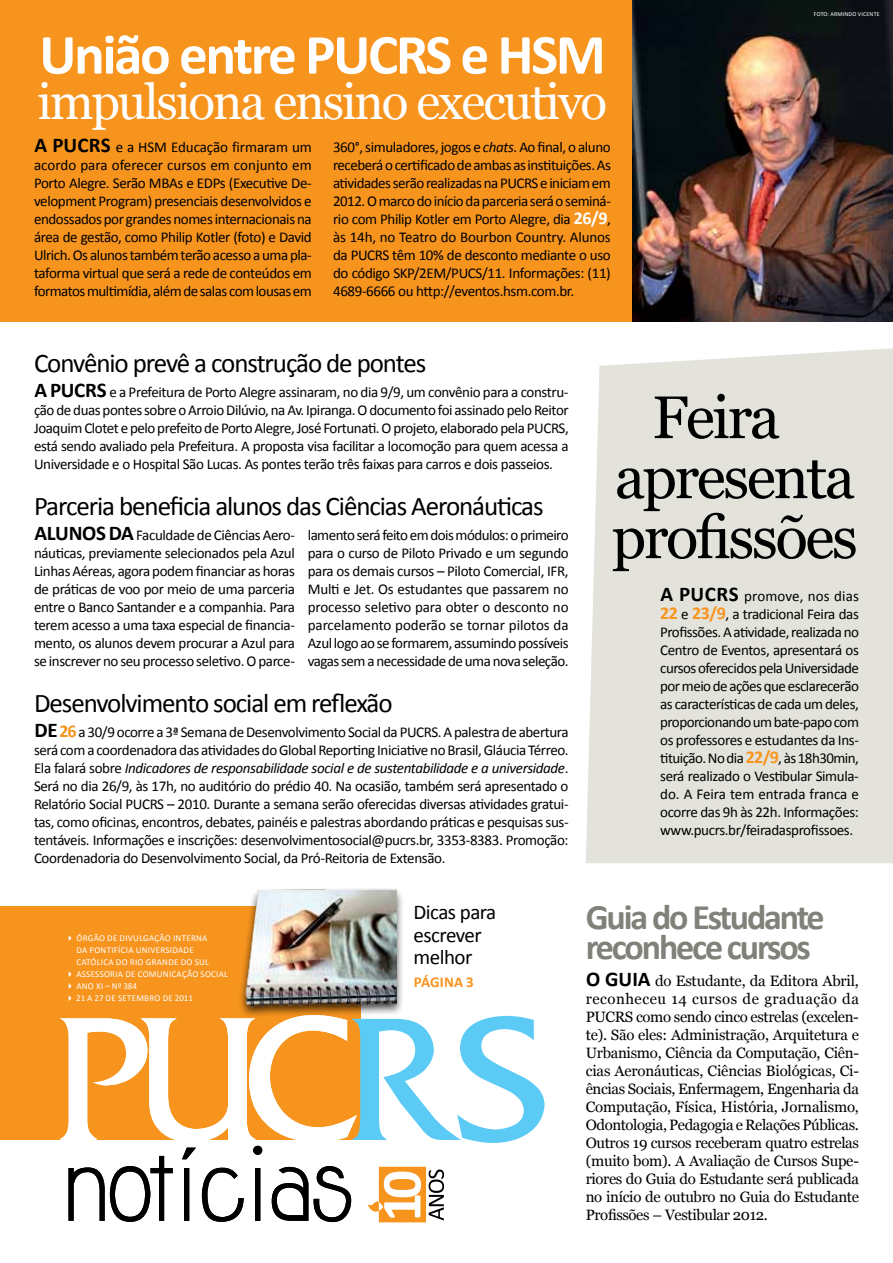
<style>
.page{position:relative;width:893px;height:1263px;background:#fff}
.page>*{position:absolute;margin:0;border:0;box-sizing:border-box;transform-origin:0 0}
.t1{font:60px/60px "Georgia";letter-spacing:-.04em;color:#000}
.t2{font:700 57px "Calibri";letter-spacing:-.04em;color:#fff}
.t3{font:49.5px "Georgia";letter-spacing:-.04em;color:#fff}
.t4{font:700 36px/30px "Calibri";letter-spacing:-.06em;color:#818179}
.t5{font:27px "Calibri";letter-spacing:-.04em;color:#000}
.t6{font:21px/22.5px "Calibri";letter-spacing:-.025em;color:#000}
.t7{font:15px/18px "Calibri";letter-spacing:-.025em;color:#000;text-align:justify}
.t8{font:15px/18px "Georgia";letter-spacing:-.02em;color:#000;text-align:justify}
.t9{font:700 15px "Calibri";color:#f7941e}
.t10{font:9px/12px "Calibri";letter-spacing:.03em;color:#fff}
.t11{font:6px "Calibri";color:#fff}
.s1{font-weight:700;font-size:21px}
.s2{font-style:italic}
.s3{font-weight:700;font-size:18px;color:#fff}
.s4{font-weight:700;font-size:18px;color:#f7941e}
.s5{font-family:"Calibri";font-weight:700;font-size:21px}
</style>
<div class="page">
<div style="left:586px;top:348px;width:307px;height:515px;background:#e3e2db"></div>
<div style="left:0;top:0;width:893px;height:321px;background:#f7941e"></div>
<div style="left:0;top:906px;width:360px;height:233px;background:#f7941e"></div>
<svg style="left:60px;top:1015px;width:484px;height:207px"></svg>
<img style="left:632px;top:0;width:261px;height:321px">
<div style="left:238px;top:887px;width:166px;height:133px;background:#000;opacity:.75"></div>
<img style="left:242px;top:887px;width:154px;height:122px">
<h2 class="t2" style="left:39px;top:18px;width:568px">União entre PUCRS e HSM</h2>
<h3 class="t3" style="left:38px;top:71px;width:571px">impulsiona ensino executivo</h3>
<p class="t7" style="left:34px;top:138px;width:279px"><span class="s1">A PUCRS</span> e a HSM Educação firmaram um acordo para oferecer cursos em conjunto em Porto Alegre. Serão MBAs e EDPs (Executive De&shy;velopment Program) presenciais desenvolvidos e endossados por grandes nomes internacionais na área de gestão, como Philip Kotler (foto) e David Ulrich. Os alunos também terão acesso a uma pla&shy;taforma virtual que será a rede de conteúdos em formatos multimídia, além de salas com lousas em</p>
<p class="t7" style="left:333px;top:138px;width:279px">360°, simuladores, jogos e <span class="s2">chats</span>. Ao final, o aluno receberá o certificado de ambas as instituições. As atividades serão realizadas na PUCRS e iniciam em 2012. O marco do início da parceria será o seminá&shy;rio com Philip Kotler em Porto Alegre, dia <span class="s3">26/9</span>, às 14h, no Teatro do Bourbon Country. Alunos da PUCRS têm 10% de desconto mediante o uso do código SKP/2EM/PUCS/11. Informações: (11)<br>4689-6666 ou http://eventos.hsm.com.br.</p>
<p class="t11" style="left:814px;top:10px;width:8px">Foto</p>
<p class="t11" style="left:828px;top:10px;width:12px">: Armindo</p>
<p class="t11" style="left:858px;top:10px;width:8px">Vicente</p>
<h3 class="t5" style="left:34px;top:346px;width:394px">Convênio prevê a construção de pontes</h3>
<p class="t7" style="left:34px;top:383px;width:536px"><span class="s1">A PUCRS</span> e a Prefeitura de Porto Alegre assinaram, no dia 9/9, um convênio para a constru&shy;ção de duas pontes sobre o Arroio Dilúvio, na Av. Ipiranga. O documento foi assinado pelo Reitor Joaquim Clotet e pelo prefeito de Porto Alegre, José Fortunati. O projeto, elaborado pela PUCRS, está sendo avaliado pela Prefeitura. A proposta visa facilitar a locomoção para quem acessa a Universidade e o Hospital São Lucas. As pontes terão três faixas para carros e dois passeios.</p>
<h3 class="t5" style="left:34px;top:489px;width:511px">Parceria beneficia alunos das Ciências Aeronáuticas</h3>
<p class="t7" style="left:34px;top:526px;width:262px"><span class="s1">Alunos da</span> Faculdade de Ciências Aero&shy;náuticas, previamente selecionados pela Azul Linhas Aéreas, agora podem financiar as horas de práticas de voo por meio de uma parceria entre o Banco Santander e a companhia. Para terem acesso a uma taxa especial de financia&shy;mento, os alunos devem procurar a Azul para se inscrever no seu processo seletivo. O parce-</p>
<p class="t7" style="left:308px;top:526px;width:263px">lamento será feito em dois módulos: o primeiro para o curso de Piloto Privado e um segundo para os demais cursos – Piloto Comercial, IFR, Multi e Jet. Os estudantes que passarem no processo seletivo para obter o desconto no parcelamento poderão se tornar pilotos da Azul logo ao se formarem, assumindo possíveis vagas sem a necessidade de uma nova seleção.</p>
<h3 class="t5" style="left:34px;top:686px;width:360px">Desenvolvimento social em reflexão</h3>
<p class="t7" style="left:34px;top:723px;width:536px"><span class="s1">De</span> <span class="s4">26</span>a 30/9 ocorre a 3ª Semana de Desenvolvimento Social da PUCRS. A palestra de abertura será com a coordenadora das atividades do Global Reporting Iniciative no Brasil, Gláucia Térreo.<br>Ela falará sobre <span class="s2">Indicadores de responsabilidade social e de sustentabilidade e a universidade</span>.<br>Será no dia 26/9, às 17h, no auditório do prédio 40. Na ocasião, também será apresentado o Relatório Social PUCRS – 2010. Durante a semana serão oferecidas diversas atividades gratui&shy;tas, como oficinas, encontros, debates, painéis e palestras abordando práticas e pesquisas sus&shy;tentáveis. Informações e inscrições: desenvolvimentosocial@pucrs.br, 3353-8383. Promoção:<br>Coordenadoria do Desenvolvimento Social, da Pró-Reitoria de Extensão.</p>
<p class="t10" style="left:76px;top:932px;width:132px;text-indent:-11px">✔ ÓRGÃO DE DIVULGAÇÃO INTERNA da Pontif</p>
<p class="t10" style="left:118px;top:944px;width:30px">ícia Universidade</p>
<p class="t10" style="left:76px;top:956px;width:11px">Católica</p>
<p class="t10" style="left:116px;top:956px;width:42px">do Rio Grande</p>
<p class="t10" style="left:181px;top:956px;width:24px">do Sul</p>
<p class="t10" style="left:65px;top:968px;width:23px">✔ Assessoria</p>
<p class="t10" style="left:125px;top:968px;width:24px">de Comunicação</p>
<p class="t10" style="left:201px;top:968px;width:10px">Social</p>
<p class="t10" style="left:65px;top:980px;width:73px">✔ Ano Xi – Nº 384</p>
<p class="t10" style="left:65px;top:992px;width:59px">✔ 21 a 27 de setembro</p>
<p class="t10" style="left:163px;top:992px;width:32px">de 2011</p>
<h3 class="t6" style="left:414px;top:901px;width:84px">Dicas para escrever melhor</h3>
<p class="t9" style="left:414px;top:972px;width:61px">PÁGINA 3</p>
<h1 class="t1" style="left:612px;top:389px;width:248px;text-indent:40px">Feira apresenta profissões</h1>
<p class="t7" style="left:660px;top:587px;width:200px"><span class="s1">A PUCRS</span> promove, nos dias <span class="s4">22</span> e <span class="s4">23/9</span>, a tradicional Feira das Profissões. A atividade, realizada no Centro de Eventos, apresentará os cursos oferecidos pela Universidade por meio de ações que esclarecerão as características de cada um deles, proporcionando um bate-papo com os professores e estudantes da Ins&shy;tituição. No dia <span class="s4">22/9</span>, às 18h30min, será realizado o Vestibular Simula&shy;do. A Feira tem entrada franca e ocorre das 9h às 22h. Informações: www.pucrs.br/feiradasprofissoes.</p>
<h3 class="t4" style="left:586px;top:902px;width:240px">Guia do Estudante reconhece cursos</h3>
<p class="t8" style="left:586px;top:972px;width:275px"><span class="s5">O Guia</span> do Estudante, da Editora Abril, reconheceu 14 cursos de graduação da PUCRS como sendo cinco estrelas (excelen&shy;te). São eles: Administração, Arquitetura e Urbanismo, Ciência da Computação, Ciên&shy;cias Aeronáuticas, Ciências Biológicas, Ci&shy;ências Sociais, Enfermagem, Engenharia da Computação, Física, História, Jornalismo, Odontologia, Pedagogia e Relações Públicas.<br>Outros 19 cursos receberam quatro estrelas (muito bom). A Avaliação de Cursos Supe&shy;riores do Guia do Estudante será publicada no início de outubro no Guia do Estudante Profissões – Vestibular 2012.</p>
</div>
